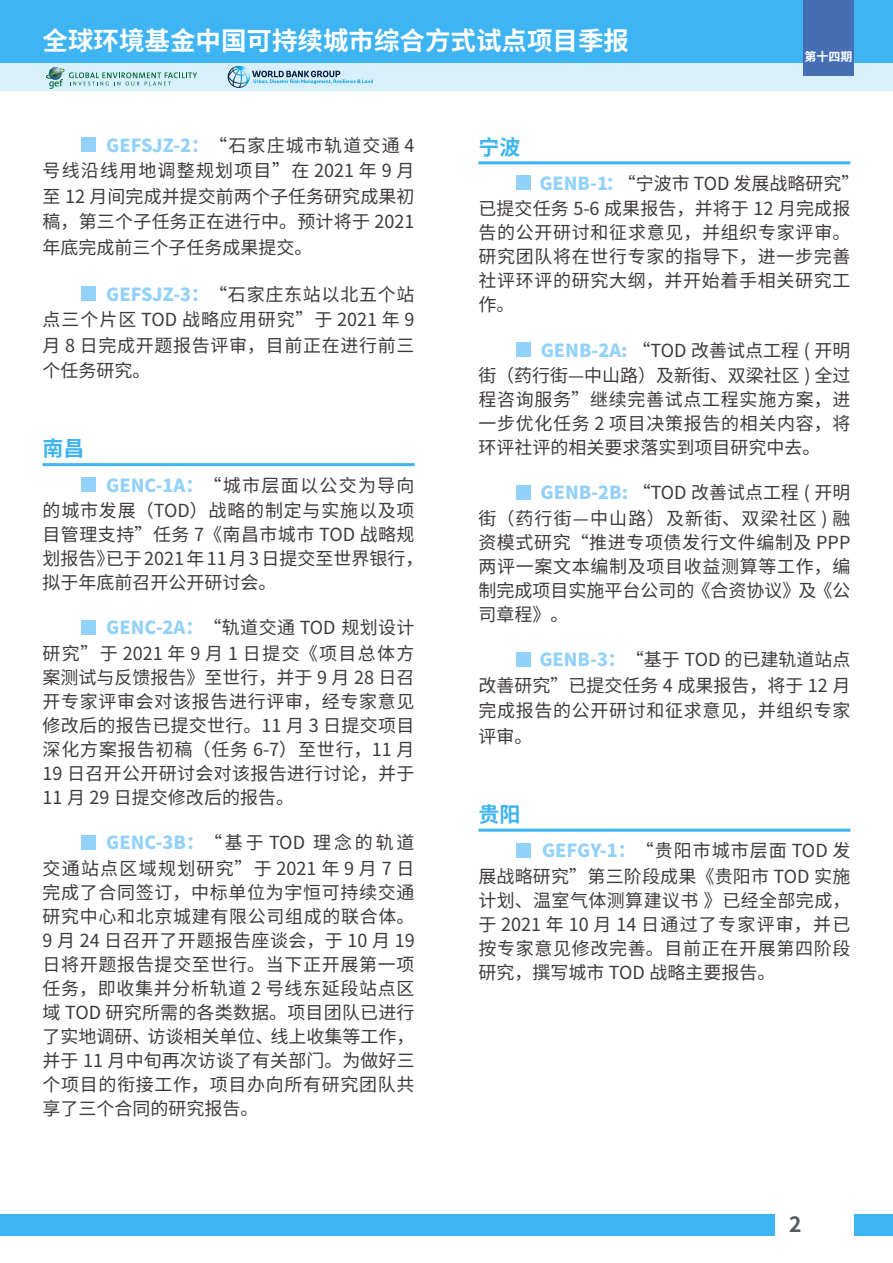
<style>
.page{position:relative;width:893px;height:1263px;background:#fff}
.page>*{position:absolute;margin:0;border:0;box-sizing:border-box;transform-origin:0 0}
.t1{font:700 25.5px "Source Han Sans CN";color:#fff}
.t2{font:700 21px "Source Han Sans CN";color:#3eb4f2}
.t3{font:700 21px "Source Han Sans CN";color:#4e5b65}
.t4{font:18px/24.3px "Source Han Sans CN";letter-spacing:.025em;color:#3f3b3a;text-align:justify}
.t5{font:700 12px "Source Han Sans CN";color:#fff}
.s1{font-weight:800;color:#92d1f9}
</style>
<div class="page">
<div style="left:0;top:60px;width:893px;height:31px;background:#d8effc"></div>
<div style="left:0;top:0;width:893px;height:63px;background:#3eb4f2"></div>
<div style="left:0;top:1214px;width:775px;height:21px;background:#3eb4f2"></div>
<div style="left:855px;top:1214px;width:38px;height:21px;background:#3eb4f2"></div>
<div style="left:803px;top:0;width:51px;height:76px;background:#456eb5"></div>
<svg style="left:46px;top:67px;width:151px;height:22px"></svg>
<svg style="left:228px;top:66px;width:145px;height:22px"></svg>
<hr style="left:43px;top:463px;width:372px;height:3px;background:#3eb4f2">
<div style="left:81px;top:138px;width:14px;height:14px;background:#92d1f9"></div>
<div style="left:81px;top:286px;width:14px;height:15px;background:#92d1f9"></div>
<div style="left:81px;top:477px;width:14px;height:15px;background:#92d1f9"></div>
<div style="left:81px;top:620px;width:14px;height:15px;background:#92d1f9"></div>
<div style="left:81px;top:835px;width:14px;height:14px;background:#92d1f9"></div>
<hr style="left:478px;top:161px;width:372px;height:3px;background:#3eb4f2">
<hr style="left:478px;top:829px;width:372px;height:3px;background:#3eb4f2">
<div style="left:517px;top:176px;width:14px;height:14px;background:#92d1f9"></div>
<div style="left:517px;top:342px;width:14px;height:15px;background:#92d1f9"></div>
<div style="left:517px;top:485px;width:14px;height:15px;background:#92d1f9"></div>
<div style="left:517px;top:652px;width:14px;height:14px;background:#92d1f9"></div>
<div style="left:517px;top:843px;width:14px;height:14px;background:#92d1f9"></div>
<h1 class="t1" style="left:43px;top:26px;width:588px">全球环境基金中国可持续城市综合方式试点项目季报</h1>
<p class="t5" style="left:804px;top:50px;width:49px">第十四期</p>
<p class="t4" style="left:43px;top:133px;width:374px;line-height:25.5px;text-indent:64px"><span class="s1">GEFSJZ-2：</span>“石家庄城市轨道交通 4号线沿线用地调整规划项目”在 2021 年 9 月至 12 月间完成并提交前两个子任务研究成果初稿，第三个子任务正在进行中。预计将于 2021年底完成前三个子任务成果提交。</p>
<p class="t4" style="left:43px;top:282px;width:374px;line-height:25.5px;text-indent:64px"><span class="s1">GEFSJZ-3：</span>“石家庄东站以北五个站点三个片区 TOD 战略应用研究”于 2021 年 9月 8 日完成开题报告评审，目前正在进行前三个任务研究。</p>
<p class="t2" style="left:43px;top:437px;width:43px">南昌</p>
<p class="t4" style="left:43px;top:473px;width:383px;text-align:left;text-indent:64px"><span class="s1">GENC-1A：</span>“城市层面以公交为导向的城市发展（TOD）战略的制定与实施以及项目管理支持”任务 7《南昌市城市 TOD 战略规划报告》已于 2021 年 11 月 3 日提交至世界银行，拟于年底前召开公开研讨会。</p>
<p class="t4" style="left:43px;top:616px;width:374px;text-indent:64px"><span class="s1">GENC-2A：</span>“轨道交通 TOD 规划设计研究”于 2021 年 9 月 1 日提交《项目总体方案测试与反馈报告》至世行，并于 9 月 28 日召开专家评审会对该报告进行评审，经专家意见修改后的报告已提交世行。11 月 3 日提交项目深化方案报告初稿（任务 6-7）至世行，11 月19 日召开公开研讨会对该报告进行讨论，并于11 月 29 日提交修改后的报告。</p>
<p class="t4" style="left:43px;top:831px;width:374px;text-indent:64px"><span class="s1">GENC-3B：</span>“ 基于 TOD 理念的轨道交通站点区域规划研究”于 2021 年 9 月 7 日完成了合同签订，中标单位为宇恒可持续交通研究中心和北京城建有限公司组成的联合体。9 月 24 日召开了开题报告座谈会，于 10 月 19日将开题报告提交至世行。当下正开展第一项任务，即收集并分析轨道 2 号线东延段站点区域 TOD 研究所需的各类数据。项目团队已进行了实地调研、访谈相关单位、线上收集等工作，并于 11 月中旬再次访谈了有关部门。为做好三个项目的衔接工作，项目办向所有研究团队共享了三个合同的研究报告。</p>
<p class="t2" style="left:478px;top:135px;width:43px">宁波</p>
<p class="t4" style="left:478px;top:171px;width:383px;text-align:left;text-indent:61px"><span class="s1">GENB-1：</span>“宁波市 TOD 发展战略研究”已提交任务 5-6 成果报告，并将于 12 月完成报告的公开研讨和征求意见，并组织专家评审。研究团队将在世行专家的指导下，进一步完善社评环评的研究大纲，并开始着手相关研究工作。</p>
<p class="t4" style="left:478px;top:338px;width:374px;text-indent:62px"><span class="s1">GENB-2A:</span> “TOD 改善试点工程 ( 开明街（药行街—中山路）及新街、双梁社区 ) 全过程咨询服务”继续完善试点工程实施方案，进一步优化任务 2 项目决策报告的相关内容，将环评社评的相关要求落实到项目研究中去。</p>
<p class="t4" style="left:478px;top:481px;width:374px;text-indent:62px"><span class="s1">GENB-2B:</span> “TOD 改善试点工程 ( 开明街（药行街—中山路）及新街、双梁社区 ) 融资模式研究“推进专项债发行文件编制及 PPP两评一案文本编制及项目收益测算等工作，编制完成项目实施平台公司的《合资协议》及《公司章程》。</p>
<p class="t4" style="left:478px;top:647px;width:374px;line-height:25.5px;text-indent:61px"><span class="s1">GENB-3：</span>“基于 TOD 的已建轨道站点改善研究”已提交任务 4 成果报告，将于 12 月完成报告的公开研讨和征求意见，并组织专家评审。</p>
<p class="t2" style="left:478px;top:802px;width:43px">贵阳</p>
<p class="t4" style="left:478px;top:839px;width:374px;text-indent:64px"><span class="s1">GEFGY-1：</span>“贵阳市城市层面 TOD 发展战略研究”第三阶段成果《贵阳市 TOD 实施计划、温室气体测算建议书 》已经全部完成，于 2021 年 10 月 14 日通过了专家评审，并已按专家意见修改完善。目前正在开展第四阶段研究，撰写城市 TOD 战略主要报告。</p>
<p class="t3" style="left:789px;top:1212px;width:14px">2</p>
</div>
